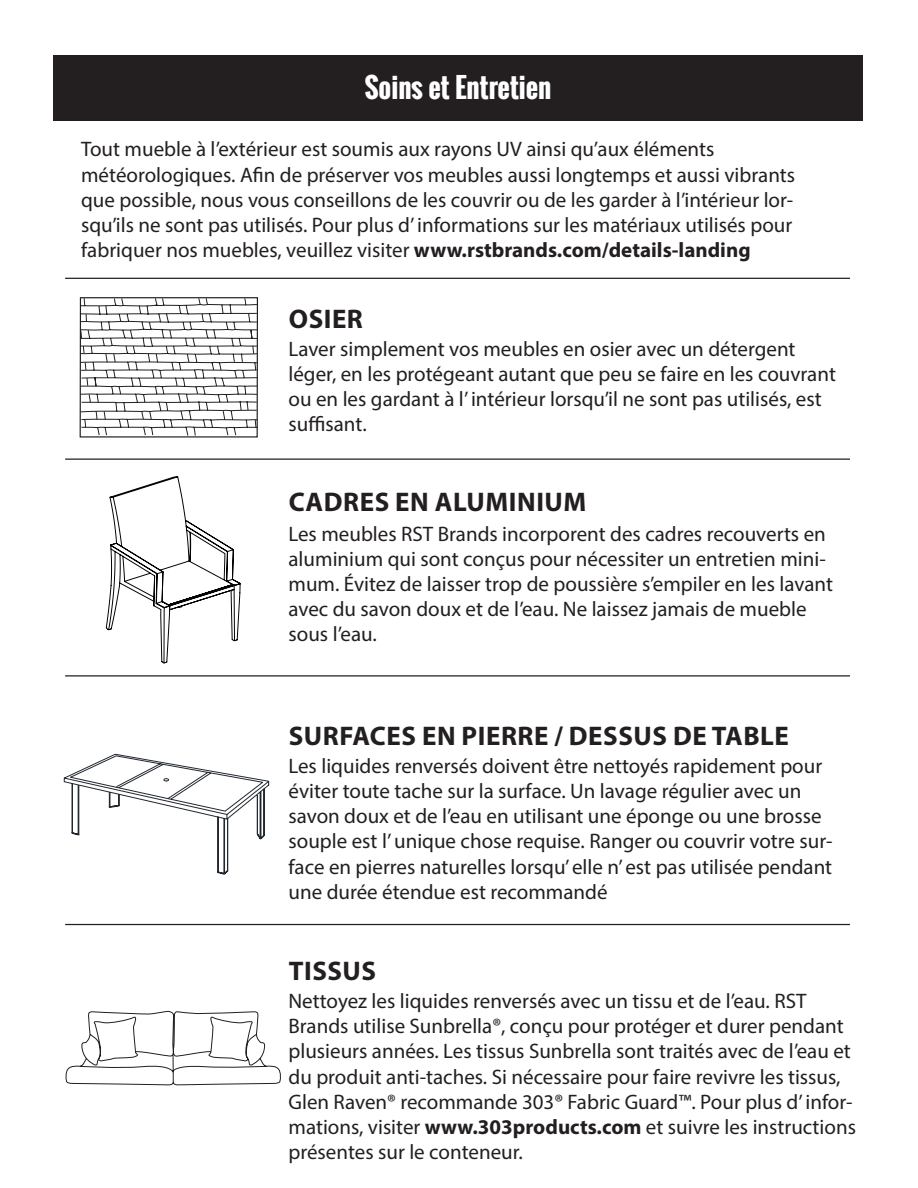
<style>
.page{position:relative;width:918px;height:1188px;background:#fff}
.page>*{position:absolute;margin:0;border:0;box-sizing:border-box;transform-origin:0 0}
.C_m_furniture_piece{font:700 27px "Myriad Pro";letter-spacing:.02em;color:#231f20}
.Care_and_maintenance{font:700 27px "Oswald";color:#fff}
.Care_and_maintenance-2{font:21px/25.2px "Myriad Pro";color:#231f20}
.s1{font-weight:700}
</style>
<div class="page">
<div style="left:53px;top:55px;width:810px;height:66px;background:#231f20"></div>
<svg style="left:105px;top:476px;width:136px;height:188px"></svg>
<svg style="left:63px;top:753px;width:207px;height:122px"></svg>
<svg style="left:65px;top:1011px;width:216px;height:75px"></svg>
<hr style="left:65px;top:278px;width:785px;height:1px;background:#231f20">
<hr style="left:65px;top:459px;width:785px;height:1px;background:#231f20">
<hr style="left:65px;top:675px;width:785px;height:2px;background:#231f20">
<hr style="left:65px;top:924px;width:785px;height:1px;background:#231f20">
<div style="left:80px;top:297px;width:178px;height:141px;border:1px solid #231f20"></div>
<svg style="left:80px;top:298px;width:178px;height:138px"></svg>
<p class="Care_and_maintenance" style="left:365px;top:67px;width:188px">Soins et Entretien</p>
<p class="Care_and_maintenance-2" style="left:81px;top:136px;width:716px">Tout mueble à l’extérieur est soumis aux rayons UV ainsi qu’aux éléments météorologiques. Afin de préserver vos meubles aussi longtemps et aussi vibrants que possible, nous vous conseillons de les couvrir ou de les garder à l’intérieur lor&shy;squ’ils ne sont pas utilisés. Pour plus d’ informations sur les matériaux utilisés pour fabriquer nos muebles, veuillez visiter <span class="s1">www.rstbrands.com/details-landing</span></p>
<p class="C_m_furniture_piece" style="left:289px;top:301px;width:76px">OSIER</p>
<p class="Care_and_maintenance-2" style="left:289px;top:336px;width:549px">Laver simplement vos meubles en osier avec un détergent léger, en les protégeant autant que peu se faire en les couvrant ou en les gardant à l’ intérieur lorsqu’il ne sont pas utilisés, est suffisant.</p>
<p class="C_m_furniture_piece" style="left:289px;top:485px;width:299px">CADRES EN ALUMINIUM</p>
<p class="Care_and_maintenance-2" style="left:289px;top:521px;width:546px">Les meubles RST Brands incorporent des cadres recouverts en aluminium qui sont conçus pour nécessiter un entretien mini&shy;mum. Évitez de laisser trop de poussière s’empiler en les lavant avec du savon doux et de l’eau. Ne laissez jamais de mueble sous l’eau.</p>
<p class="C_m_furniture_piece" style="left:289px;top:718px;width:502px">SURFACES EN PIERRE / DESSUS DE TABLE</p>
<p class="Care_and_maintenance-2" style="left:289px;top:753px;width:546px">Les liquides renversés doivent être nettoyés rapidement pour éviter toute tache sur la surface. Un lavage régulier avec un savon doux et de l’eau en utilisant une éponge ou une brosse souple est l’ unique chose requise. Ranger ou couvrir votre sur&shy;face en pierres naturelles lorsqu’ elle n’ est pas utilisée pendant une durée étendue est recommandé</p>
<p class="C_m_furniture_piece" style="left:289px;top:953px;width:89px">TISSUS</p>
<p class="Care_and_maintenance-2" style="left:289px;top:988px;width:569px">Nettoyez les liquides renversés avec un tissu et de l’eau. RST Brands utilise Sunbrella®, conçu pour protéger et durer pendant plusieurs années. Les tissus Sunbrella sont traités avec de l’eau et du produit anti-taches. Si nécessaire pour faire revivre les tissus, Glen Raven® recommande 303® Fabric Guard™. Pour plus d’ infor&shy;mations, visiter <span class="s1">www.303products.com</span> et suivre les instructions présentes sur le conteneur.</p>
</div>
